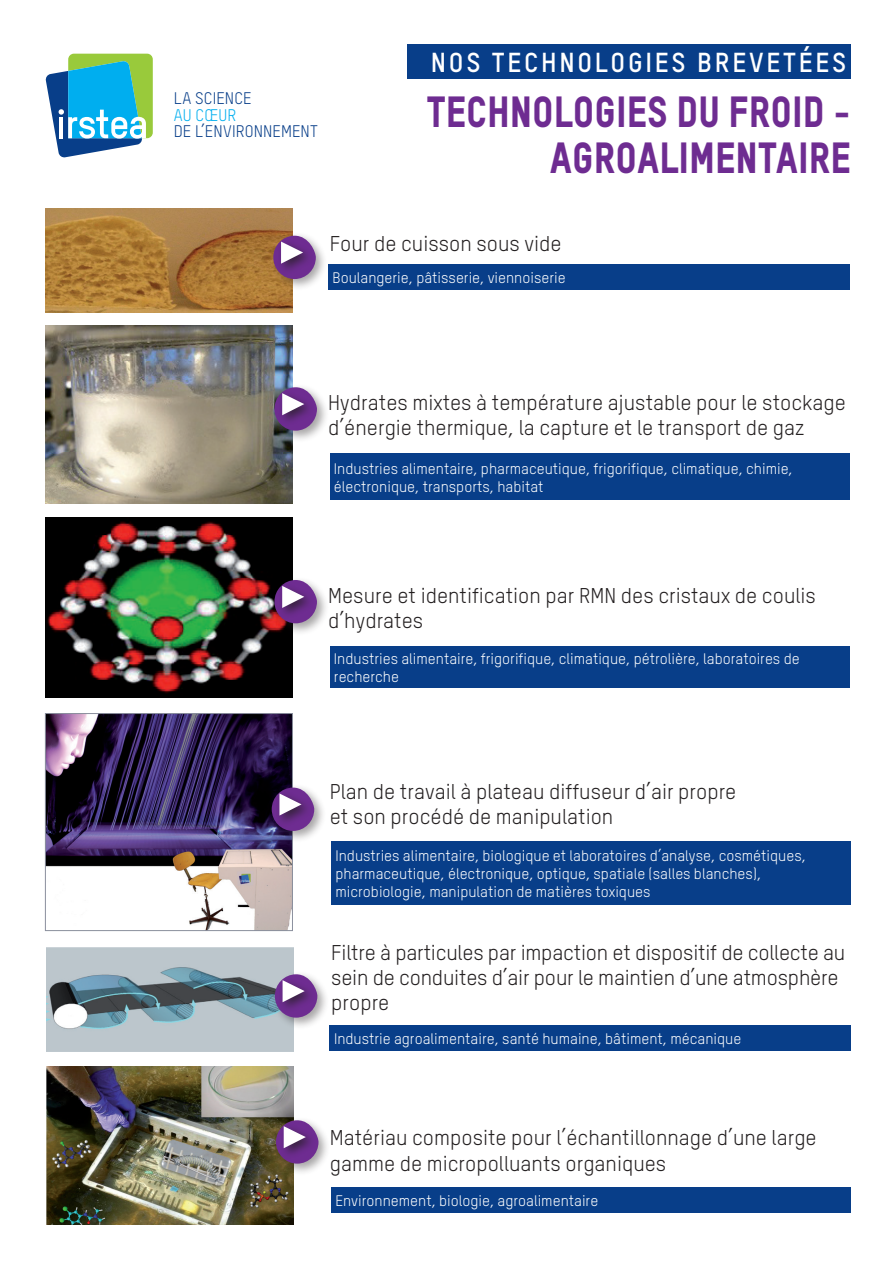
<style>
.page{position:relative;width:893px;height:1263px;background:#fff}
.page>*{position:absolute;margin:0;border:0;box-sizing:border-box;transform-origin:0 0}
.t1{font:42.9px/46.8px "TSTAR Headline";color:#6e2c91;text-align:right;scale:.91 1}
.t2{font:700 27px "TSTAR";letter-spacing:.1em;color:#fff}
.t3{font:21px/25.2px "TSTAR";color:#231f20}
.t4{font:16.5px "TSTAR";letter-spacing:.01em;color:#083e89}
.t5{font:16.5px "TSTAR";letter-spacing:.01em;color:#00aeef}
.t6{font:15px/18px "TSTAR";color:#fff}
</style>
<div class="page">
<div style="left:328px;top:265px;width:522px;height:25px;background:#083e89"></div>
<img style="left:45px;top:209px;width:247px;height:104px">
<svg style="left:45px;top:53px;width:108px;height:105px"></svg>
<div style="left:270px;top:232px;width:58px;height:59px;background:#231f20;opacity:.4"></div>
<div style="left:273px;top:236px;width:43px;height:43px;background:#6e2c91;border-radius:50%"></div>
<div style="left:277px;top:239px;width:37px;height:36px;background:#231f20;opacity:.7"></div>
<svg style="left:281px;top:242px;width:22px;height:22px"></svg>
<img style="left:45px;top:326px;width:247px;height:178px">
<img style="left:45px;top:517px;width:247px;height:180px">
<img style="left:47px;top:715px;width:244px;height:214px">
<div style="left:45px;top:713px;width:248px;height:218px;border:1px solid #8a8f9d"></div>
<div style="left:330px;top:454px;width:520px;height:46px;background:#083e89"></div>
<div style="left:271px;top:384px;width:58px;height:59px;background:#231f20;opacity:.4"></div>
<svg style="left:274px;top:387px;width:43px;height:44px"></svg>
<div style="left:278px;top:390px;width:37px;height:36px;background:#231f20;opacity:.7"></div>
<svg style="left:282px;top:393px;width:22px;height:22px"></svg>
<div style="left:330px;top:646px;width:520px;height:42px;background:#083e89"></div>
<div style="left:271px;top:576px;width:58px;height:60px;background:#231f20;opacity:.4"></div>
<div style="left:274px;top:580px;width:43px;height:43px;background:#6e2c91;border-radius:50%"></div>
<div style="left:278px;top:583px;width:37px;height:36px;background:#231f20;opacity:.7"></div>
<svg style="left:282px;top:586px;width:22px;height:22px"></svg>
<div style="left:331px;top:841px;width:520px;height:64px;background:#083e89"></div>
<div style="left:268px;top:784px;width:59px;height:59px;background:#231f20;opacity:.4"></div>
<div style="left:272px;top:787px;width:42px;height:44px;background:#6e2c91;border-radius:50%"></div>
<div style="left:275px;top:790px;width:38px;height:37px;background:#231f20;opacity:.7"></div>
<svg style="left:279px;top:793px;width:23px;height:22px"></svg>
<div style="left:407px;top:44px;width:444px;height:34px;background:#083e89"></div>
<div style="left:330px;top:1025px;width:521px;height:26px;background:#083e89"></div>
<img style="left:47px;top:947px;width:247px;height:104px">
<div style="left:271px;top:971px;width:59px;height:59px;background:#231f20;opacity:.4"></div>
<svg style="left:275px;top:974px;width:42px;height:44px"></svg>
<div style="left:279px;top:977px;width:37px;height:36px;background:#231f20;opacity:.7"></div>
<svg style="left:283px;top:980px;width:22px;height:22px"></svg>
<img style="left:47px;top:1066px;width:247px;height:158px">
<div style="left:331px;top:1187px;width:520px;height:26px;background:#083e89"></div>
<div style="left:272px;top:1117px;width:59px;height:59px;background:#231f20;opacity:.4"></div>
<div style="left:276px;top:1120px;width:42px;height:43px;background:#6e2c91;border-radius:50%"></div>
<div style="left:280px;top:1123px;width:37px;height:36px;background:#231f20;opacity:.7"></div>
<svg style="left:284px;top:1126px;width:22px;height:22px"></svg>
<p class="t4" style="left:174px;top:89px;width:79px">La science</p>
<p class="t5" style="left:174px;top:105px;width:64px">au cœur</p>
<p class="t4" style="left:174px;top:122px;width:146px">de l’environnement</p>
<h2 class="t2" style="left:431px;top:45px;width:417px">NOS TECHNOLOGIES BREVETÉES</h2>
<h1 class="t1" style="left:427px;top:87px;width:468px">TECHNOLOGIES DU FROID -<br>AGROALIMENTAIRE</h1>
<h3 class="t3" style="left:330px;top:230px;width:233px">Four de cuisson sous vide</h3>
<p class="t6" style="left:332px;top:269px;width:235px">boulangerie, pâtisserie, viennoiserie</p>
<h3 class="t3" style="left:328px;top:390px;width:519px">Hydrates mixtes à température ajustable pour le stockage d’énergie thermique, la capture et le transport de gaz</h3>
<p class="t6" style="left:334px;top:459px;width:460px">industries alimentaire, pharmaceutique, frigorifique, climatique, chimie, électronique, transports, habitat</p>
<h3 class="t3" style="left:328px;top:583px;width:264px">Mesure et identification par RMN</h3>
<h3 class="t3" style="left:621px;top:583px;width:196px">des cristaux de coulis</h3>
<h3 class="t3" style="left:328px;top:608px;width:97px">d’hydrates</h3>
<p class="t6" style="left:334px;top:650px;width:467px">industries alimentaire, frigorifique, climatique, pétrolière, laboratoires de recherche</p>
<h3 class="t3" style="left:330px;top:779px;width:408px">Plan de travail à plateau diffuseur d’air propre et son procédé de manipulation</h3>
<p class="t6" style="left:335px;top:846px;width:472px">industries alimentaire, biologique et laboratoires d’analyse, cosmétiques, pharmaceutique, électronique, optique, spatiale (salles blanches), microbiologie, manipulation de matières toxiques</p>
<h3 class="t3" style="left:331px;top:940px;width:516px">Filtre à particules par impaction et dispositif de collecte au sein de conduites d’air pour le maintien d’une atmosphère propre</h3>
<p class="t6" style="left:334px;top:1029px;width:409px">industrie agroalimentaire, santé humaine, bâtiment, mécanique</p>
<h3 class="t3" style="left:330px;top:1125px;width:488px">Matériau composite pour l’échantillonnage d’une large gamme de micropolluants organiques</h3>
<p class="t6" style="left:335px;top:1191px;width:264px">environnement, biologie, agroalimentaire</p>
</div>
